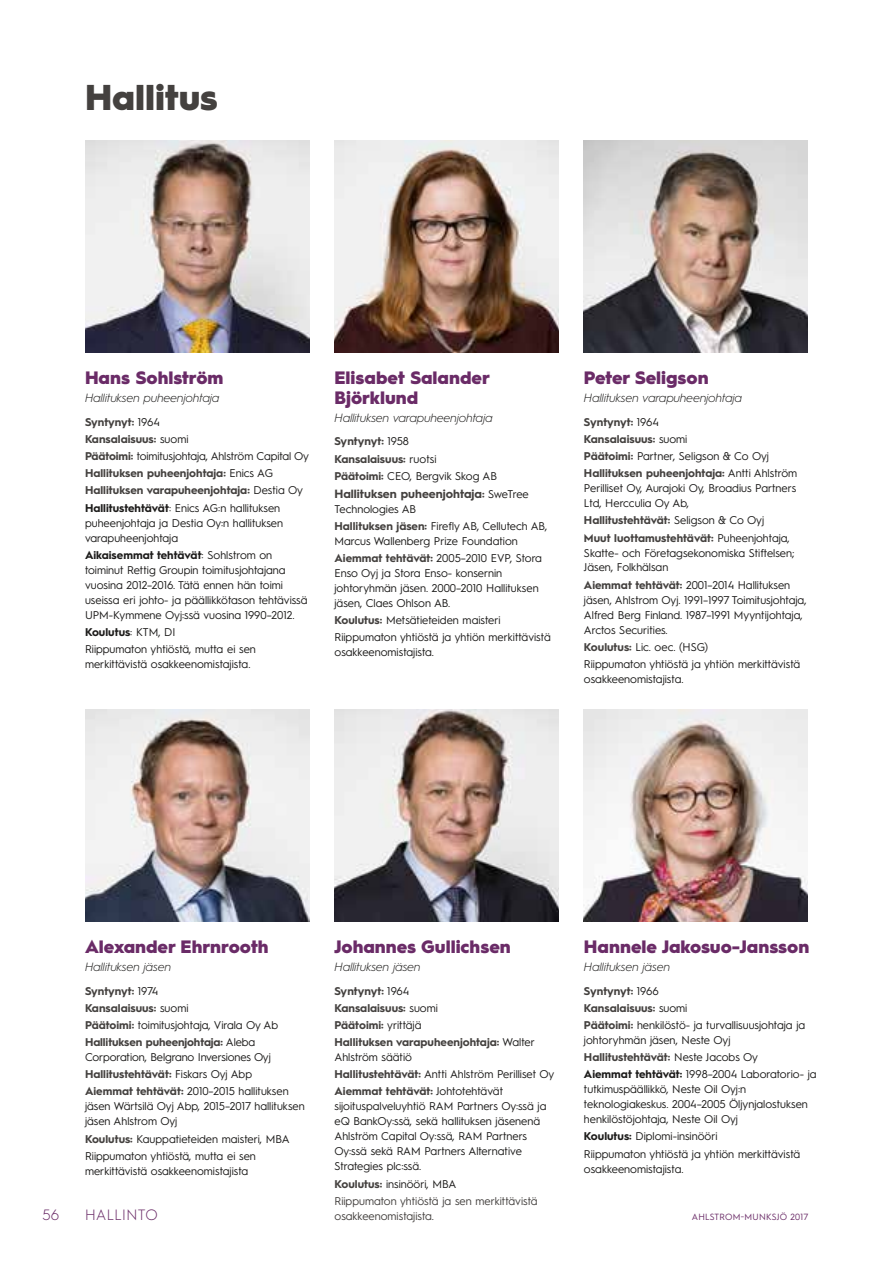
<style>
.page{position:relative;width:893px;height:1263px;background:#fff}
.page>*{position:absolute;margin:0;border:0;box-sizing:border-box;transform-origin:0 0}
.t1{font:900 36px "Hurme Geometric Sans 1";color:#44413f}
.t2{font:900 18px/19.5px "Hurme Geometric Sans 1";color:#6a2b67}
.t3{font:300 15px "Hurme Geometric Sans 1";letter-spacing:.03em;color:#6a2b67}
.t4{font:italic 300 12px "Hurme Geometric Sans 1";color:#1c1b1a}
.t5{font:700 12px "Hurme Geometric Sans 1";color:#44413f}
.t6{font:11.25px/15px "Hurme Geometric Sans 1";color:#1c1b1a}
.t7{font:700 11.25px/17.1px "Hurme Geometric Sans 1";color:#44413f}
.t8{font:11.25px/17.1px "Hurme Geometric Sans 1";color:#44413f}
.t9{font:9px "Hurme Geometric Sans 1";letter-spacing:.03em;color:#6a2b67}
.s1{font-weight:400;color:#1c1b1a}
.s2{color:#1c1b1a}
.s3{font-weight:700}
.s4{font-size:11.25px}
.s5{font-weight:400;font-size:11.25px;color:#1c1b1a}
.s6{font-weight:700;color:#44413f}
</style>
<div class="page">
<img style="left:85px;top:709px;width:224px;height:213px">
<img style="left:334px;top:709px;width:224px;height:213px">
<img style="left:584px;top:709px;width:224px;height:213px">
<img style="left:85px;top:140px;width:224px;height:213px">
<img style="left:584px;top:140px;width:224px;height:213px">
<img style="left:334px;top:140px;width:224px;height:213px">
<h1 class="t1" style="left:85px;top:72px;width:134px">Hallitus</h1>
<h2 class="t2" style="left:85px;top:367px;width:140px">Hans Sohlström</h2>
<p class="t4" style="left:85px;top:390px;width:136px">Hallituksen puheenjohtaja</p>
<p class="t7" style="left:85px;top:413px;width:225px">Syntynyt: <span class="s1">1964<br></span>Kansalaisuus: <span class="s1">suomi<br></span>Päätoimi: <span class="s1">toimitusjohtaja, Ahlström Capital Oy </span>Hallituksen puheenjohtaja: <span class="s1">Enics AG </span>Hallituksen varapuheenjohtaja: <span class="s1">Destia Oy </span><span class="s2">Hallitustehtävät</span><span class="s1">: Enics AG:n hallituksen</span></p>
<p class="t6" style="left:85px;top:514px;width:200px">puheenjohtaja ja Destia Oy:n hallituksen varapuheenjohtaja</p>
<p class="t6" style="left:85px;top:546px;width:224px"><span class="s3">Aikaisemmat tehtävät</span>: Sohlstrom on toiminut Rettig Groupin toimitusjohtajana vuosina 2012–2016. Tätä ennen hän toimi useissa eri johto- ja päällikkötason tehtävissä UPM-Kymmene Oyj:ssä vuosina 1990–2012.</p>
<p class="t6" style="left:85px;top:622px;width:172px;line-height:17.1px"><span class="s3">Koulutus</span>: KTM, DI<br>Riippumaton yhtiöstä, mutta ei sen</p>
<p class="t6" style="left:85px;top:656px;width:167px">merkittävistä osakkeenomistajista.</p>
<h2 class="t2" style="left:334px;top:367px;width:157px">Elisabet Salander<br>Björklund</h2>
<p class="t4" style="left:334px;top:409px;width:160px">Hallituksen varapuheenjohtaja</p>
<p class="t7" style="left:334px;top:432px;width:164px">Syntynyt: <span class="s1">1958<br></span>Kansalaisuus: <span class="s1">ruotsi<br></span>Päätoimi: <span class="s1">CEO, Bergvik Skog AB</span></p>
<p class="t5" style="left:334px;top:485px;width:196px">Hallituksen puheenjohtaja<span class="s4">:</span> <span class="s5">SweTree</span></p>
<p class="t6" style="left:334px;top:499px;width:214px;line-height:17.1px">Technologies AB<br><span class="s6">Hallituksen jäsen:</span> Firefly AB, Cellutech AB,</p>
<p class="t6" style="left:334px;top:531px;width:209px;line-height:17.1px">Marcus Wallenberg Prize Foundation<br><span class="s6">Aiemmat tehtävät:</span> 2005–2010 EVP, Stora</p>
<p class="t6" style="left:334px;top:565px;width:206px">Enso Oyj ja Stora Enso- konsernin johtoryhmän jäsen. 2000–2010 Hallituksen jäsen, Claes Ohlson AB.</p>
<p class="t6" style="left:334px;top:611px;width:218px;line-height:17.1px"><span class="s6">Koulutus:</span> Metsätieteiden maisteri<br>Riippumaton yhtiöstä ja yhtiön merkittävistä</p>
<p class="t6" style="left:334px;top:644px;width:101px">osakkeenomistajista.</p>
<h2 class="t2" style="left:584px;top:367px;width:126px">Peter Seligson</h2>
<p class="t4" style="left:584px;top:390px;width:160px">Hallituksen varapuheenjohtaja</p>
<p class="t7" style="left:584px;top:413px;width:215px">Syntynyt: <span class="s1">1964<br></span>Kansalaisuus: <span class="s1">suomi<br></span>Päätoimi: <span class="s1">Partner, Seligson &amp; Co Oyj<br></span>Hallituksen puheenjohtaja: <span class="s1">Antti Ahlström</span></p>
<p class="t6" style="left:584px;top:480px;width:214px">Perilliset Oy, Aurajoki Oy, Broadius Partners<br>Ltd, Hercculia Oy Ab,</p>
<p class="t7" style="left:584px;top:511px;width:207px">Hallitustehtävät: <span class="s1">Seligson &amp; Co Oyj<br></span>Muut luottamustehtävät: <span class="s1">Puheenjohtaja,</span></p>
<p class="t6" style="left:584px;top:544px;width:212px">Skatte- och Företagsekonomiska Stiftelsen;<br>Jäsen, Folkhälsan</p>
<p class="t6" style="left:584px;top:576px;width:224px"><span class="s6">Aiemmat tehtävät:</span> 2001–2014 Hallituksen jäsen, Ahlstrom Oyj. 1991–1997 Toimitusjohtaja, Alfred Berg Finland. 1987–1991 Myyntijohtaja, Arctos Securities.</p>
<p class="t6" style="left:584px;top:637px;width:218px;line-height:17.1px"><span class="s6">Koulutus:</span> Lic. oec. (HSG)<br>Riippumaton yhtiöstä ja yhtiön merkittävistä</p>
<p class="t6" style="left:584px;top:671px;width:101px">osakkeenomistajista.</p>
<h2 class="t2" style="left:85px;top:936px;width:185px">Alexander Ehrnrooth</h2>
<p class="t4" style="left:85px;top:959px;width:88px">Hallituksen jäsen</p>
<p class="t7" style="left:85px;top:982px;width:195px">Syntynyt: <span class="s1">1974<br></span>Kansalaisuus: <span class="s1">suomi<br></span>Päätoimi: <span class="s1">toimitusjohtaja, Virala Oy Ab<br></span>Hallituksen puheenjohtaja: <span class="s1">Aleba</span></p>
<p class="t6" style="left:85px;top:1048px;width:205px;line-height:17.1px">Corporation, Belgrano Inversiones Oyj<br><span class="s6">Hallitustehtävät:</span> Fiskars Oyj Abp<br><span class="s6">Aiemmat tehtävät:</span> 2010–2015 hallituksen</p>
<p class="t6" style="left:85px;top:1098px;width:221px">jäsen Wärtsilä Oyj Abp, 2015–2017 hallituksen jäsen Ahlstrom Oyj</p>
<p class="t6" style="left:85px;top:1129px;width:206px;line-height:17.1px"><span class="s6">Koulutus:</span> Kauppatieteiden maisteri, MBA<br>Riippumaton yhtiöstä, mutta ei sen</p>
<p class="t6" style="left:85px;top:1162px;width:165px">merkittävistä osakkeenomistajista</p>
<h2 class="t2" style="left:334px;top:936px;width:178px">Johannes Gullichsen</h2>
<p class="t4" style="left:334px;top:959px;width:88px">Hallituksen jäsen</p>
<p class="t7" style="left:334px;top:982px;width:202px">Syntynyt: <span class="s1">1964<br></span>Kansalaisuus: <span class="s1">suomi<br></span>Päätoimi: <span class="s1">yrittäjä<br></span>Hallituksen varapuheenjohtaja: <span class="s1">Walter</span></p>
<p class="t6" style="left:334px;top:1048px;width:221px;line-height:17.1px">Ahlström säätiö<br><span class="s6">Hallitustehtävät:</span> Antti Ahlström Perilliset Oy<br><span class="s6">Aiemmat tehtävät:</span> Johtotehtävät</p>
<p class="t6" style="left:334px;top:1098px;width:213px">sijoituspalveluyhtiö RAM Partners Oy:ssä ja eQ BankOy:ssä, sekä hallituksen jäsenenä Ahlström Capital Oy:ssä, RAM Partners Oy:ssä sekä RAM Partners Alternative Strategies plc:ssä.</p>
<p class="t8" style="left:334px;top:1174px;width:205px"><span class="s3">Koulutus:</span> <span class="s2">insinööri, MBA<br></span>Riippumaton yhtiöstä ja sen merkittävistä</p>
<p class="t8" style="left:334px;top:1206px;width:101px">osakkeenomistajista.</p>
<h2 class="t2" style="left:584px;top:936px;width:227px">Hannele Jakosuo-Jansson</h2>
<p class="t4" style="left:584px;top:959px;width:88px">Hallituksen jäsen</p>
<p class="t6" style="left:584px;top:982px;width:223px;line-height:17.1px"><span class="s6">Syntynyt:</span> 1966<br><span class="s6">Kansalaisuus:</span> suomi<br><span class="s6">Päätoimi:</span> henkilöstö- ja turvallisuusjohtaja ja</p>
<p class="t6" style="left:584px;top:1031px;width:234px;line-height:17.1px">johtoryhmän jäsen, Neste Oyj<br><span class="s6">Hallitustehtävät:</span> Neste Jacobs Oy<br><span class="s3">Aiemmat tehtävät:</span> 1998–2004 Laboratorio- ja</p>
<p class="t6" style="left:584px;top:1081px;width:225px">tutkimuspäällikkö, Neste Oil Oyj:n teknologiakeskus. 2004–2005 Öljynjalostuksen henkilöstöjohtaja, Neste Oil Oyj</p>
<p class="t6" style="left:584px;top:1127px;width:218px;line-height:17.1px"><span class="s3">Koulutus:</span> Diplomi-insinööri<br>Riippumaton yhtiöstä ja yhtiön merkittävistä</p>
<p class="t6" style="left:584px;top:1160px;width:101px">osakkeenomistajista.</p>
<h3 class="t3" style="left:43px;top:1205px;width:18px">56</h3>
<h3 class="t3" style="left:85px;top:1205px;width:74px">HALLINTO</h3>
<p class="t9" style="left:692px;top:1211px;width:118px">AHLSTROM-MUNKSJÖ 2017</p>
</div>
